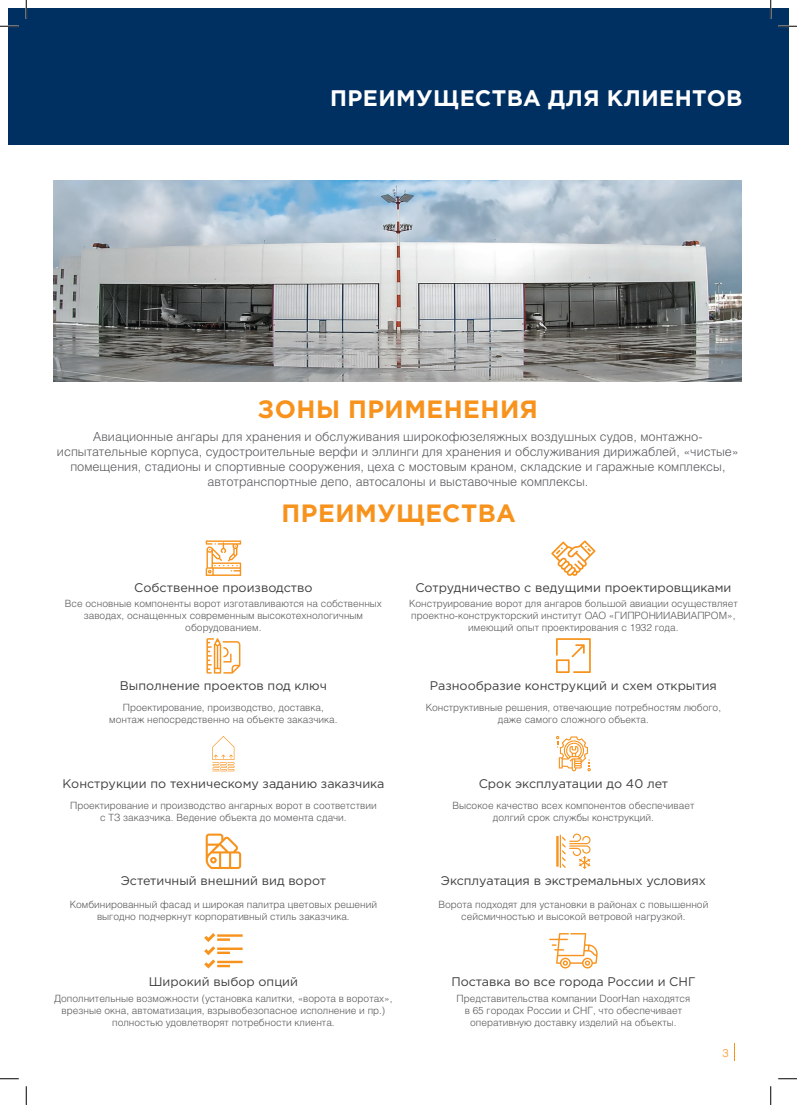
<style>
.page{position:relative;width:797px;height:1105px;background:#fff}
.page>*{position:absolute;margin:0;border:0;box-sizing:border-box;transform-origin:0 0}
.t1{font:700 25px "Gotham Pro";letter-spacing:.02em;color:#f7931d}
.t2{font:700 22.5px "Gotham Pro";letter-spacing:.02em;color:#fff}
.t3{font:300 12.5px/15px "Helios";color:#57585a;text-align:center}
.t4{font:12.5px "Gotham Pro";color:#3e3e3f}
.t5{font:300 11.25px "Helios";color:#f7931d}
.t6{font:300 10px/12px "Helios";color:#57585a;text-align:center}
</style>
<div class="page">
<div style="left:9px;top:9px;width:779px;height:136px;background:#003062"></div>
<img style="left:54px;top:180px;width:687px;height:202px">
<svg style="left:206px;top:540px;width:35px;height:36px"></svg>
<hr style="left:217px;top:934px;width:26px;height:3px;background:#f7931d">
<hr style="left:217px;top:947px;width:26px;height:3px;background:#f7931d">
<hr style="left:217px;top:961px;width:26px;height:2px;background:#f7931d">
<svg style="left:204px;top:933px;width:26px;height:35px"></svg>
<svg style="left:556px;top:638px;width:35px;height:35px"></svg>
<svg style="left:549px;top:933px;width:48px;height:35px"></svg>
<svg style="left:556px;top:736px;width:35px;height:35px"></svg>
<svg style="left:551px;top:540px;width:44px;height:36px"></svg>
<svg style="left:206px;top:638px;width:34px;height:36px"></svg>
<svg style="left:556px;top:834px;width:34px;height:35px"></svg>
<svg style="left:206px;top:834px;width:35px;height:35px"></svg>
<svg style="left:212px;top:736px;width:23px;height:35px"></svg>
<svg style="left:734px;top:1043px;width:1px;height:18px"></svg>
<svg style="left:0;top:25px;width:19px;height:2px"></svg>
<svg style="left:778px;top:25px;width:19px;height:2px"></svg>
<svg style="left:0;top:1078px;width:19px;height:1px"></svg>
<svg style="left:778px;top:1078px;width:19px;height:1px"></svg>
<svg style="left:25px;top:0;width:2px;height:19px"></svg>
<svg style="left:25px;top:1086px;width:2px;height:19px"></svg>
<svg style="left:770px;top:0;width:1px;height:19px"></svg>
<svg style="left:770px;top:1086px;width:1px;height:19px"></svg>
<p class="t2" style="left:330px;top:85px;width:414px">ПРЕИМУЩЕСТВА ДЛЯ КЛИЕНТОВ</p>
<p class="t1" style="left:258px;top:394px;width:281px">ЗОНЫ ПРИМЕНЕНИЯ</p>
<p class="t3" style="left:57px;top:429px;width:683px">Авиационные ангары для хранения и обслуживания широкофюзеляжных воздушных судов, монтажно&shy;испытательные корпуса, судостроительные верфи и эллинги для хранения и обслуживания дирижаблей, «чистые» помещения, стадионы и спортивные сооружения, цеха с мостовым краном, складские и гаражные комплексы, автотранспортные депо, автосалоны и выставочные комплексы.</p>
<p class="t1" style="left:281px;top:499px;width:236px">ПРЕИМУЩЕСТВА</p>
<p class="t4" style="left:134px;top:581px;width:180px">Собственное производство</p>
<p class="t6" style="left:65px;top:597px;width:318px">Все основные компоненты ворот изготавливаются на собственных заводах, оснащенных современным высокотехнологичным оборудованием.</p>
<p class="t4" style="left:120px;top:678px;width:209px">Выполнение проектов под ключ</p>
<p class="t6" style="left:109px;top:701px;width:230px">Проектирование, производство, доставка, монтаж непосредственно на объекте заказчика.</p>
<p class="t4" style="left:63px;top:776px;width:323px">Конструкции по техническому заданию заказчика</p>
<p class="t6" style="left:70px;top:799px;width:308px">Проектирование и производство ангарных ворот в соответствии с ТЗ заказчика. Ведение объекта до момента сдачи.</p>
<p class="t4" style="left:121px;top:874px;width:207px">Эстетичный внешний вид ворот</p>
<p class="t6" style="left:70px;top:898px;width:309px">Комбинированный фасад и широкая палитра цветовых решений выгодно подчеркнут корпоративный стиль заказчика.</p>
<p class="t4" style="left:415px;top:581px;width:317px">Сотрудничество с ведущими проектировщиками</p>
<p class="t6" style="left:409px;top:597px;width:330px">Конструирование ворот для ангаров большой авиации осуществляет проектно-конструкторский институт ОАО «ГИПРОНИИАВИАПРОМ», имеющий опыт проектирования с 1932 года.</p>
<p class="t4" style="left:430px;top:678px;width:288px">Разнообразие конструкций и схем открытия</p>
<p class="t6" style="left:425px;top:701px;width:297px">Конструктивные решения, отвечающие потребностям любого, даже самого сложного объекта.</p>
<p class="t4" style="left:478px;top:776px;width:191px">Срок эксплуатации до 40 лет</p>
<p class="t6" style="left:452px;top:799px;width:243px">Высокое качество всех компонентов обеспечивает долгий срок службы конструкций.</p>
<p class="t4" style="left:441px;top:874px;width:267px">Эксплуатация в экстремальных условиях</p>
<p class="t6" style="left:438px;top:898px;width:271px">Ворота подходят для установки в районах с повышенной сейсмичностью и высокой ветровой нагрузкой.</p>
<p class="t4" style="left:149px;top:974px;width:151px">Широкий выбор опций</p>
<p class="t6" style="left:54px;top:992px;width:340px">Дополнительные возможности (установка калитки, «ворота в воротах», врезные окна, автоматизация, взрывобезопасное исполнение и пр.) полностью удовлетворят потребности клиента.</p>
<p class="t4" style="left:451px;top:974px;width:245px">Поставка во все города России и СНГ</p>
<p class="t6" style="left:456px;top:992px;width:235px">Представительства компании DoorHan находятся в 65 городах России и СНГ, что обеспечивает оперативную доставку изделий на объекты.</p>
<p class="t5" style="left:722px;top:1046px;width:8px">3</p>
</div>
